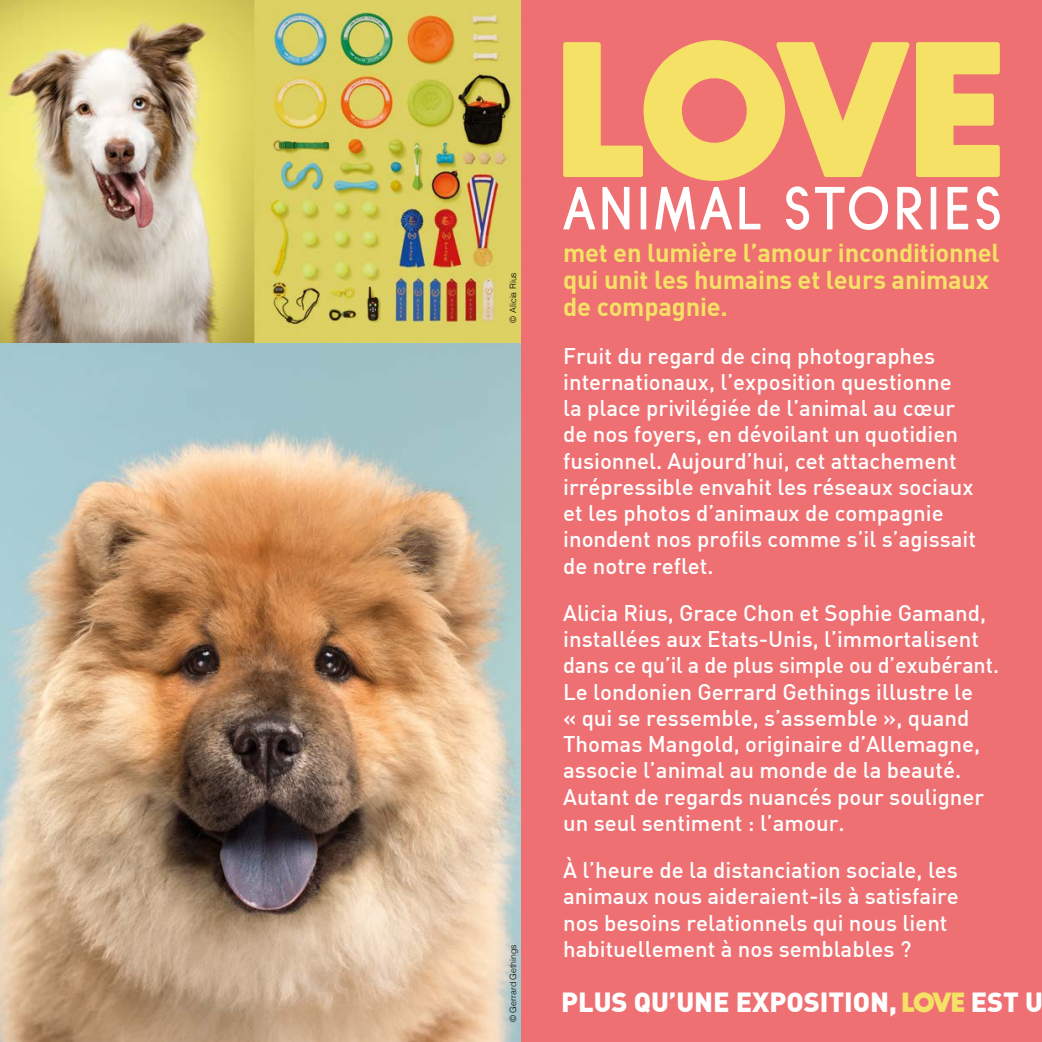
<style>
.page{position:relative;width:1042px;height:1042px;background:#fff}
.page>*{position:absolute;margin:0;border:0;box-sizing:border-box;transform-origin:0 0}
.t1{font:27.12px "DIN Black Alternate";color:#fff}
.t2{font:25.38px/27.1px "DIN Bold";letter-spacing:-.005em;color:#f5e165}
.t3{font:500 22.22px/26.2px "DIN";color:#fff}
.t4{font:300 8.75px "Helvetica";color:#020203}
.s1{font-family:"moon get";font-weight:800;font-size:19.25px;color:#f5e165}
</style>
<div class="page">
<img style="left:0;top:0;width:521px;height:1042px">
<div style="left:521px;top:0;width:521px;height:969px;background:#ee7072"></div>
<div style="left:521px;top:962px;width:521px;height:80px;background:#ee7072"></div>
<svg style="left:563px;top:40px;width:437px;height:192px"></svg>
<p class="t4" style="left:505px;top:322px;width:52px;rotate:-90deg">© Alicia Rius</p>
<p class="t4" style="left:505px;top:1022px;width:79px;rotate:-90deg">© Gerrard Gethings</p>
<p class="t2" style="left:563px;top:238px;width:438px">met en lumière l’amour inconditionnel qui unit les humains et leurs animaux de compagnie.</p>
<p class="t3" style="left:563px;top:342px;width:414px">Fruit du regard de cinq photographes internationaux, l’exposition questionne<br>la place privilégiée de l’animal au cœur de nos foyers, en dévoilant un quotidien fusionnel. Aujourd’hui, cet attachement irrépressible envahit les réseaux sociaux et les photos d’animaux de compagnie inondent nos profils comme s’il s’agissait de notre reflet.</p>
<p class="t3" style="left:563px;top:599px;width:437px">Alicia Rius, Grace Chon et Sophie Gamand, installées aux Etats-Unis, l’immortalisent dans ce qu’il a de plus simple ou d’exubérant.<br>Le londonien Gerrard Gethings illustre le<br>« qui se ressemble, s’assemble », quand Thomas Mangold, originaire d’Allemagne, associe l’animal au monde de la beauté.<br>Autant de regards nuancés pour souligner un seul sentiment : l’amour.</p>
<p class="t3" style="left:563px;top:856px;width:397px">À l’heure de la distanciation sociale, les animaux nous aideraient-ils à satisfaire nos besoins relationnels qui nous lient habituellement à nos semblables ?</p>
<p class="t1" style="left:561px;top:984px;width:483px">PLUS QU’UNE EXPOSITION, <span class="s1">LOVE</span> EST U</p>
</div>
